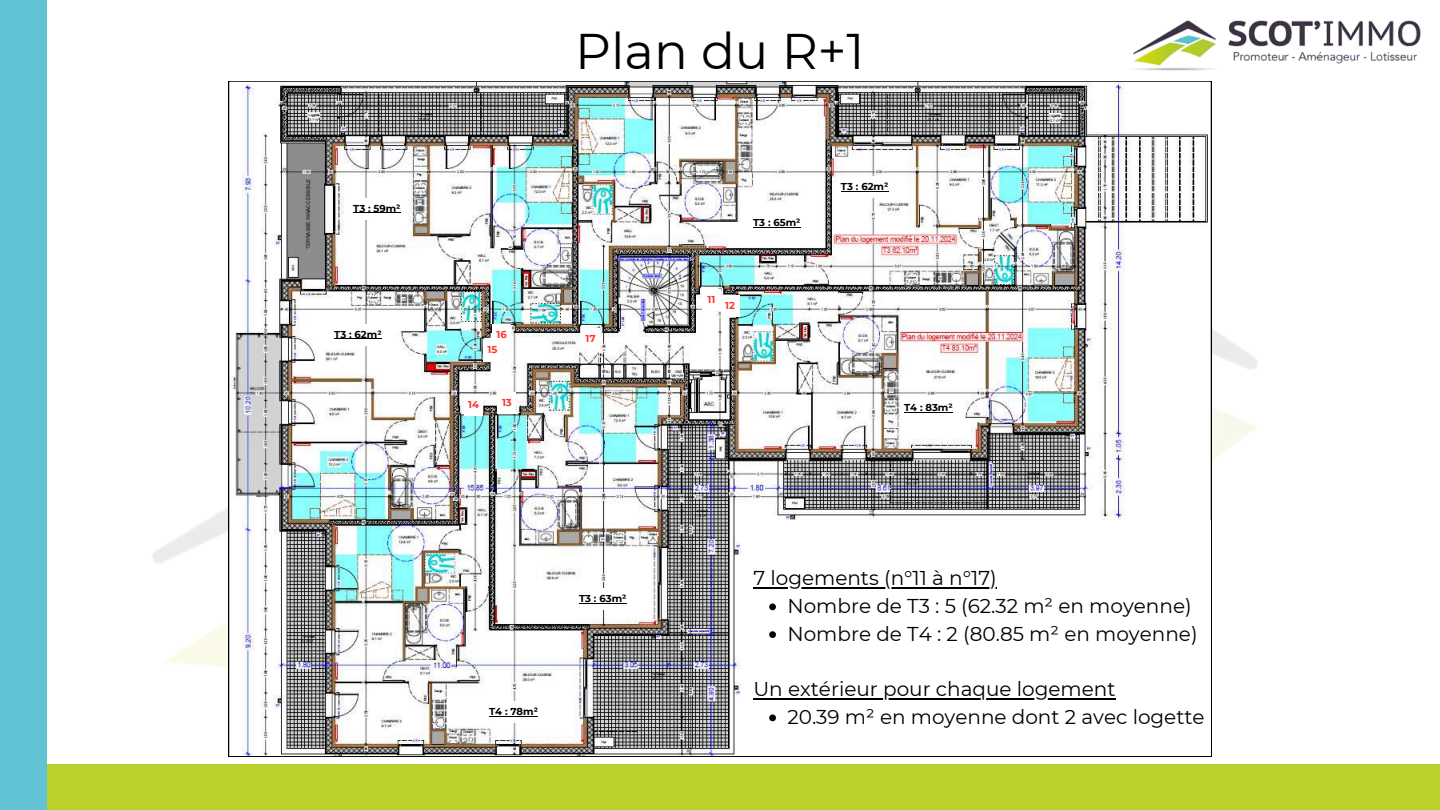
<style>
.page{position:relative;width:1440px;height:810px;background:#fff}
.page>*{position:absolute;margin:0;border:0;box-sizing:border-box;transform-origin:0 0}
.t1{font:50px "Montserrat";color:#000}
.t2{font:20px/27.8px "Montserrat";color:#000}
.t3{font:700 10px "Montserrat";color:#000}
.t4{font:700 10px "Montserrat";color:#ff3131}
</style>
<div class="page">
<img style="left:153px;top:81px;width:1104px;height:676px">
<img style="left:1130px;top:20px;width:291px;height:69px">
<div style="left:23px;top:764px;width:1417px;height:46px;background:#bbd02a"></div>
<div style="left:0;top:0;width:47px;height:810px;background:#62c3d5"></div>
<img style="left:229px;top:81px;width:982px;height:676px">
<div style="left:753px;top:521px;width:458px;height:235px;background:#fff"></div>
<hr style="left:753px;top:587px;width:244px;height:1px;background:#000">
<svg style="left:769px;top:603px;width:7px;height:7px"></svg>
<svg style="left:769px;top:631px;width:7px;height:7px"></svg>
<hr style="left:753px;top:698px;width:363px;height:1px;background:#000">
<svg style="left:769px;top:714px;width:7px;height:7px"></svg>
<div style="left:483px;top:340px;width:19px;height:21px;background:#fff"></div>
<div style="left:581px;top:329px;width:19px;height:21px;background:#fff"></div>
<div style="left:464px;top:394px;width:19px;height:22px;background:#fff"></div>
<div style="left:498px;top:393px;width:18px;height:21px;background:#fff"></div>
<div style="left:702px;top:289px;width:19px;height:22px;background:#fff"></div>
<div style="left:721px;top:296px;width:19px;height:21px;background:#fff"></div>
<div style="left:492px;top:324px;width:19px;height:21px;background:#fff"></div>
<div style="left:484px;top:702px;width:60px;height:21px;background:#fff"></div>
<hr style="left:489px;top:716px;width:49px;height:1px;background:#000">
<div style="left:749px;top:213px;width:55px;height:21px;background:#fff"></div>
<hr style="left:753px;top:227px;width:48px;height:1px;background:#000">
<div style="left:901px;top:398px;width:55px;height:21px;background:#fff"></div>
<hr style="left:904px;top:412px;width:49px;height:1px;background:#000">
<div style="left:331px;top:324px;width:54px;height:21px;background:#fff"></div>
<hr style="left:334px;top:338px;width:48px;height:1px;background:#000">
<div style="left:575px;top:589px;width:55px;height:21px;background:#fff"></div>
<hr style="left:579px;top:603px;width:47px;height:1px;background:#000">
<div style="left:837px;top:177px;width:55px;height:21px;background:#fff"></div>
<hr style="left:841px;top:191px;width:47px;height:1px;background:#000">
<div style="left:349px;top:198px;width:55px;height:21px;background:#fff"></div>
<hr style="left:353px;top:212px;width:48px;height:1px;background:#000">
<p class="t3" style="left:353px;top:202px;width:49px">T3 : 59m²</p>
<p class="t3" style="left:334px;top:328px;width:49px">T3 : 62m²</p>
<p class="t4" style="left:497px;top:328px;width:12px">16</p>
<p class="t4" style="left:487px;top:344px;width:11px">15</p>
<p class="t4" style="left:468px;top:398px;width:12px">14</p>
<p class="t4" style="left:502px;top:397px;width:11px">13</p>
<h1 class="t1" style="left:575px;top:20px;width:291px">Plan du R+1</h1>
<p class="t4" style="left:586px;top:332px;width:12px">17</p>
<p class="t3" style="left:753px;top:217px;width:49px">T3 : 65m²</p>
<p class="t4" style="left:708px;top:293px;width:9px">11</p>
<p class="t4" style="left:725px;top:300px;width:11px">12</p>
<p class="t3" style="left:841px;top:181px;width:49px">T3 : 62m²</p>
<p class="t3" style="left:904px;top:401px;width:50px">T4 : 83m²</p>
<p class="t3" style="left:579px;top:592px;width:49px">T3 : 63m²</p>
<p class="t3" style="left:489px;top:706px;width:50px">T4 : 78m²</p>
<p class="t2" style="left:787px;top:564px;width:412px;text-indent:-34px">7 logements (n°11 à n°17)<br>Nombre de T3 : 5 (62.32 m² en moyenne)<br>Nombre de T4 : 2 (80.85 m² en moyenne)</p>
<p class="t2" style="left:787px;top:675px;width:419px;text-indent:-34px">Un extérieur pour chaque logement<br>20.39 m² en moyenne dont 2 avec logette</p>
</div>
